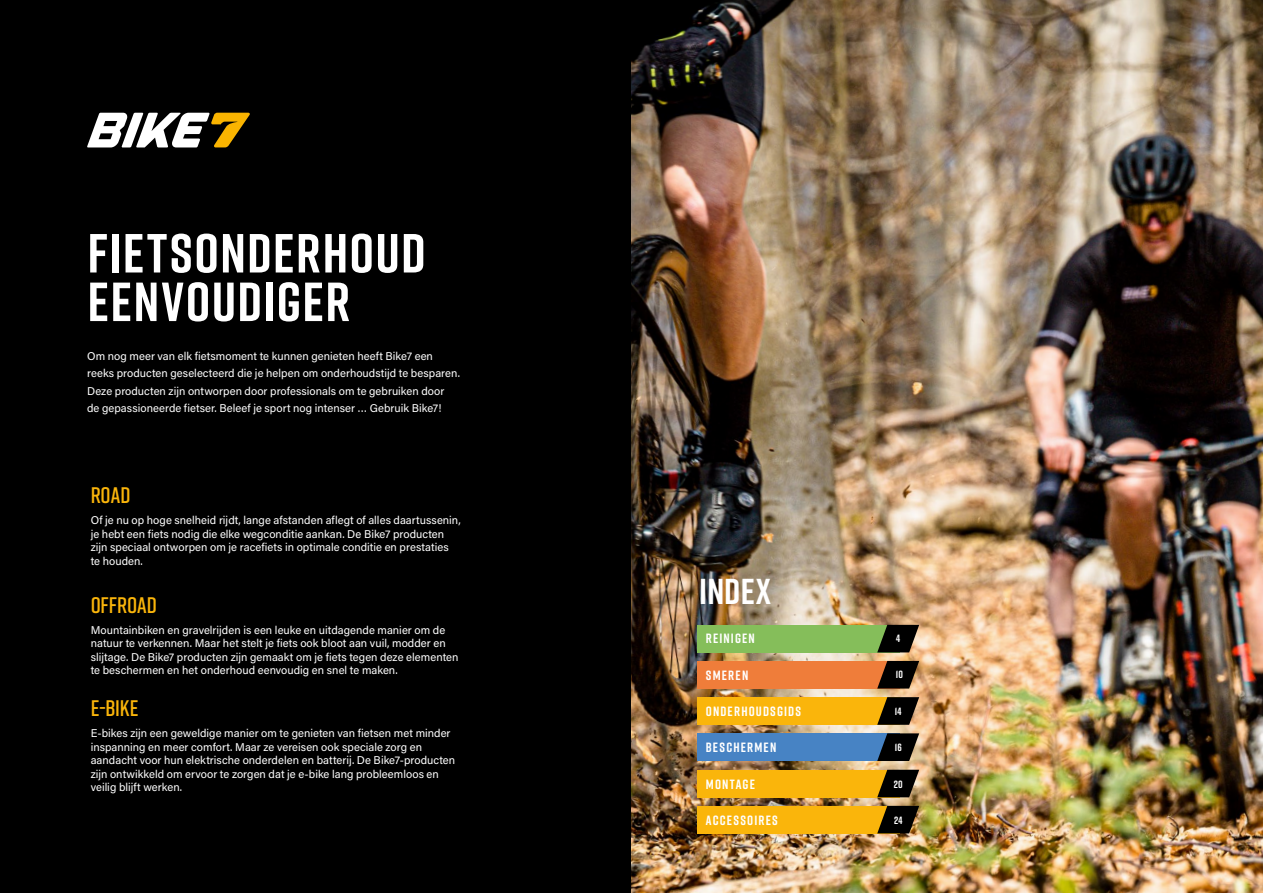
<style>
.page{position:relative;width:1263px;height:893px;background:#000}
.page>*{position:absolute;margin:0;border:0;box-sizing:border-box;transform-origin:0 0}
.t1{font:700 54.9px/48.6px "Rift";letter-spacing:.02em;color:#fff}
.t2{font:700 36px "Rift";letter-spacing:.005em;color:#fff}
.t3{font:600 22.5px "Rift";color:#fab50b}
.t4{font:700 13.5px "Rift";letter-spacing:.085em;color:#fff}
.t5{font:11.25px/13.5px "Acumin Pro";letter-spacing:.005em;color:#fff}
.t6{font:700 10.5px "Rift";letter-spacing:.025em;color:#fff}
</style>
<div class="page">
<svg style="left:87px;top:113px;width:163px;height:35px"></svg>
<img style="left:631px;top:0;width:632px;height:893px">
<div style="left:697px;top:806px;width:203px;height:27px;background:#fab50b"></div>
<svg style="left:877px;top:806px;width:42px;height:27px"></svg>
<div style="left:697px;top:770px;width:203px;height:27px;background:#fab50b"></div>
<div style="left:697px;top:697px;width:203px;height:28px;background:#fab50b"></div>
<svg style="left:877px;top:770px;width:42px;height:27px"></svg>
<div style="left:697px;top:733px;width:203px;height:28px;background:#4783c4"></div>
<svg style="left:877px;top:733px;width:42px;height:28px"></svg>
<svg style="left:877px;top:697px;width:42px;height:28px"></svg>
<div style="left:697px;top:625px;width:203px;height:27px;background:#85be5a"></div>
<svg style="left:877px;top:625px;width:42px;height:27px"></svg>
<div style="left:697px;top:661px;width:203px;height:28px;background:#ef7d3a"></div>
<svg style="left:877px;top:661px;width:42px;height:28px"></svg>
<h1 class="t1" style="left:87px;top:228px;width:340px">FIETSONDERHOUD<br>EENVOUDIGER</h1>
<p class="t5" style="left:87px;top:347px;width:374px;line-height:17.2px">Om nog meer van elk fietsmoment te kunnen genieten heeft Bike7 een reeks producten geselecteerd die je helpen om onderhoudstijd te besparen.<br>Deze producten zijn ontworpen door professionals om te gebruiken door<br>de gepassioneerde fietser. Beleef je sport nog intenser … Gebruik Bike7!</p>
<h3 class="t3" style="left:91px;top:479px;width:41px">ROAD</h3>
<p class="t5" style="left:91px;top:513px;width:372px">Of je nu op hoge snelheid rijdt, lange afstanden aflegt of alles daartussenin, je hebt een fiets nodig die elke wegconditie aankan. De Bike7 producten zijn speciaal ontworpen om je racefiets in optimale conditie en prestaties te houden.</p>
<h3 class="t3" style="left:91px;top:589px;width:68px">OFFROAD</h3>
<p class="t5" style="left:91px;top:623px;width:369px">Mountainbiken en gravelrijden is een leuke en uitdagende manier om de natuur te verkennen. Maar het stelt je fiets ook bloot aan vuil, modder en slijtage. De Bike7 producten zijn gemaakt om je fiets tegen deze elementen te beschermen en het onderhoud eenvoudig en snel te maken.</p>
<h3 class="t3" style="left:91px;top:692px;width:49px">E-BIKE</h3>
<p class="t5" style="left:91px;top:726px;width:366px">E-bikes zijn een geweldige manier om te genieten van fietsen met minder inspanning en meer comfort. Maar ze vereisen ook speciale zorg en aandacht voor hun elektrische onderdelen en batterij. De Bike7-producten zijn ontwikkeld om ervoor te zorgen dat je e-bike lang probleemloos en veilig blijft werken.</p>
<h2 class="t2" style="left:699px;top:566px;width:73px">INDEX</h2>
<p class="t4" style="left:706px;top:629px;width:51px">REINIGEN</p>
<p class="t6" style="left:896px;top:631px;width:5px">4</p>
<p class="t4" style="left:706px;top:666px;width:44px">SMEREN</p>
<p class="t6" style="left:896px;top:667px;width:9px">10</p>
<p class="t4" style="left:706px;top:702px;width:97px">ONDERHOUDSGIDS</p>
<p class="t6" style="left:895px;top:703px;width:8px">14</p>
<p class="t4" style="left:706px;top:738px;width:72px">BESCHERMEN</p>
<p class="t6" style="left:895px;top:740px;width:9px">16</p>
<p class="t4" style="left:706px;top:774px;width:51px">MONTAGE</p>
<p class="t6" style="left:894px;top:777px;width:11px">20</p>
<p class="t4" style="left:706px;top:810px;width:74px">ACCESSOIRES</p>
<p class="t6" style="left:894px;top:813px;width:10px">24</p>
</div>
